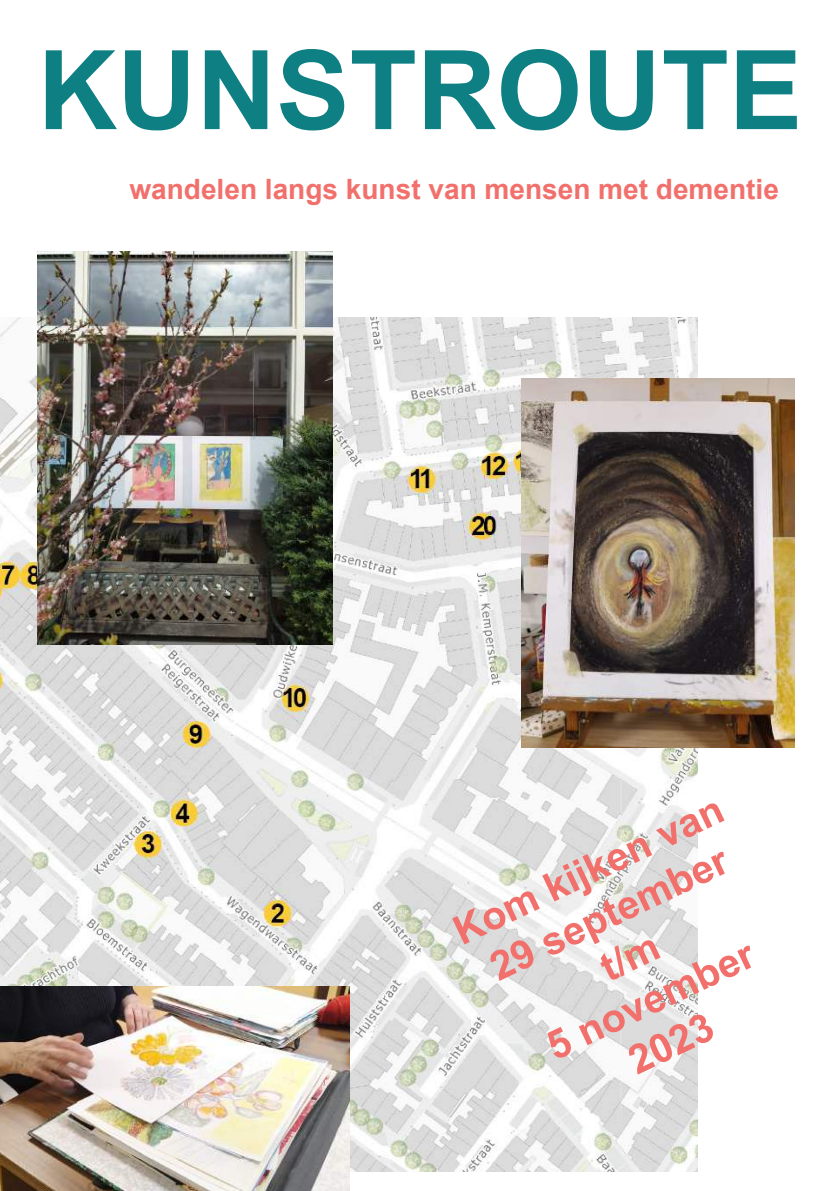
<style>
.page{position:relative;width:840px;height:1191px;background:#fff}
.page>*{position:absolute;margin:0;border:0;box-sizing:border-box;transform-origin:0 0}
.t1{font:700 110px "Arial";color:#0e8083}
.t2{font:700 40px/48px "Arial";color:#f2706c;text-align:center}
.t3{font:700 28px "Arial";color:#f2706c}
</style>
<div class="page">
<img style="left:0;top:317px;width:697px;height:854px">
<img style="left:520px;top:378px;width:274px;height:369px">
<img style="left:0;top:986px;width:349px;height:205px">
<img style="left:37px;top:251px;width:295px;height:393px">
<h1 class="t1" style="left:38px;top:49px;width:765px">KUNSTROUTE</h1>
<p class="t3" style="left:129px;top:179px;width:650px">wandelen langs kunst van mensen met dementie</p>
<p class="t2" style="left:446px;top:913px;width:295px;rotate:-25deg">Kom kijken van<br>29 september t/m<br>5 november<br>2023</p>
</div>
